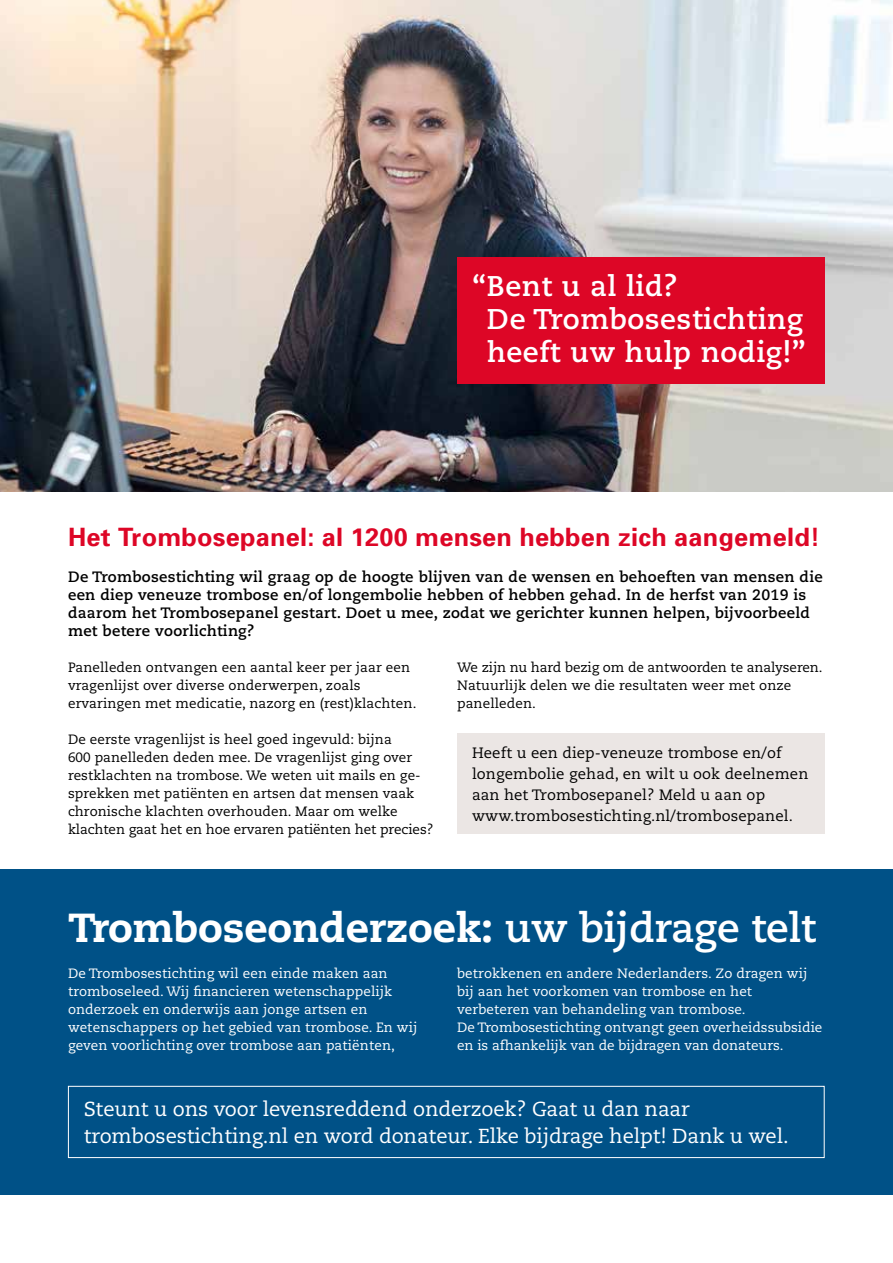
<style>
.page{position:relative;width:893px;height:1263px;background:#fff}
.page>*{position:absolute;margin:0;border:0;box-sizing:border-box;transform-origin:0 0}
.t1{font:800 40.5px "Caecilia";letter-spacing:-.005em;color:#fff}
.t2{font:700 28.5px/33px "Caecilia";letter-spacing:.02em;color:#fff}
.t3{font:700 25.35px "Univers";letter-spacing:.01em;color:#dd0626}
.t4{font:20.25px/27px "Caecilia";letter-spacing:-.005em;color:#fff}
.t5{font:700 15px/18px "Caecilia";letter-spacing:.02em;color:#000}
.t6{font:15px/21px "Caecilia";letter-spacing:.01em;color:#000}
.t7{font:13.5px/18px "Caecilia";letter-spacing:.005em;color:#000}
.t8{font:13.5px/18px "Caecilia";letter-spacing:.01em;color:#fff}
.s1{font-weight:700}
</style>
<div class="page">
<div style="left:0;top:870px;width:893px;height:325px;background:#005187"></div>
<div style="left:457px;top:733px;width:367px;height:101px;background:#ebe6e4"></div>
<div style="left:68px;top:1086px;width:757px;height:72px;border:1px solid #fff"></div>
<img style="left:0;top:0;width:893px;height:492px">
<div style="left:457px;top:258px;width:368px;height:126px;background:#dd0626"></div>
<h2 class="t2" style="left:487px;top:270px;width:320px;text-indent:-14px">“Bent u al lid?<br>De Trombosestichting heeft uw hulp nodig!”</h2>
<h3 class="t3" style="left:68px;top:521px;width:753px">Het Trombosepanel: al 1200 mensen hebben zich aangemeld!</h3>
<p class="t5" style="left:68px;top:568px;width:756px">De Trombosestichting wil graag op de hoogte blijven van de wensen en behoeften van mensen die een diep veneuze trombose en/of longembolie hebben of hebben gehad. In de herfst van 2019 is daarom het Trombosepanel gestart. Doet u mee, zodat we gerichter kunnen helpen, bijvoorbeeld met betere voorlichting?</p>
<p class="t7" style="left:68px;top:658px;width:350px">Panelleden ontvangen een aantal keer per jaar een vragenlijst over diverse onderwerpen, zoals ervaringen met medicatie, nazorg en (rest)klachten.</p>
<p class="t7" style="left:68px;top:730px;width:367px">De eerste vragenlijst is heel goed ingevuld: bijna<br>600 panelleden deden mee. De vragenlijst ging over restklachten na trombose. We weten uit mails en ge&shy;sprekken met patiënten en artsen dat mensen vaak chronische klachten overhouden. Maar om welke klachten gaat het en hoe ervaren patiënten het precies?</p>
<p class="t7" style="left:457px;top:658px;width:367px">We zijn nu hard bezig om de antwoorden te analyseren.<br>Natuurlijk delen we die resultaten weer met onze panelleden.</p>
<p class="t6" style="left:472px;top:742px;width:338px">Heeft u een diep-veneuze trombose en/of longembolie gehad, en wilt u ook deelnemen aan het Trombosepanel? Meld u aan op www.trombosestichting.nl/trombosepanel.</p>
<h1 class="t1" style="left:68px;top:903px;width:749px">Tromboseonderzoek: <span class="s1">uw bijdrage telt</span></h1>
<p class="t8" style="left:68px;top:964px;width:351px">De Trombosestichting wil een einde maken aan tromboseleed. Wij financieren wetenschappelijk onderzoek en onderwijs aan jonge artsen en wetenschappers op het gebied van trombose. En wij geven voorlichting over trombose aan patiënten,</p>
<p class="t8" style="left:457px;top:964px;width:367px">betrokkenen en andere Nederlanders. Zo dragen wij bij aan het voorkomen van trombose en het verbeteren van behandeling van trombose.<br>De Trombosestichting ontvangt geen overheidssubsidie en is afhankelijk van de bijdragen van donateurs.</p>
<h3 class="t4" style="left:84px;top:1096px;width:706px">Steunt u ons voor levensreddend onderzoek? Gaat u dan naar trombosestichting.nl en word donateur. Elke bijdrage helpt! Dank u wel.</h3>
</div>
